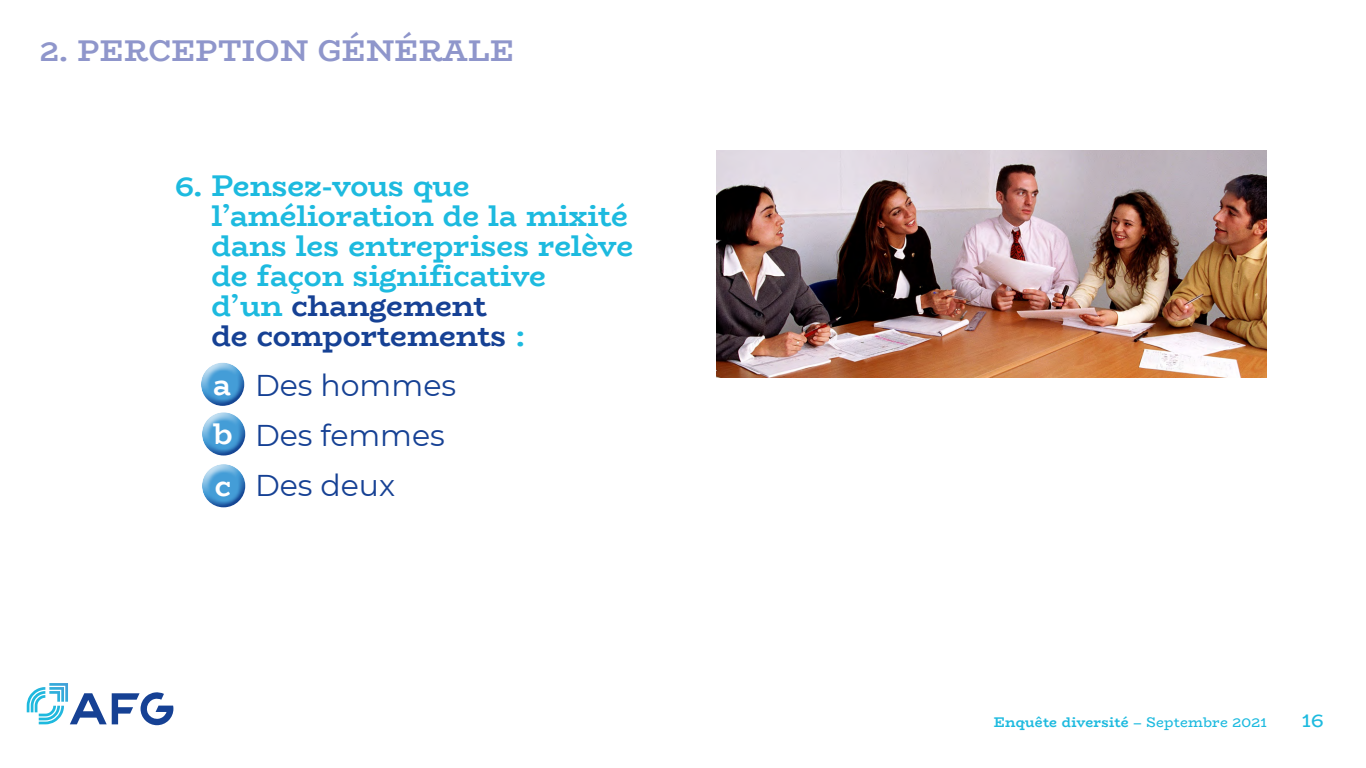
<style>
.page{position:relative;width:1366px;height:768px;background:#fff}
.page>*{position:absolute;margin:0;border:0;box-sizing:border-box;transform-origin:0 0}
.t1{font:700 30px/30px "Bio Rhyme";letter-spacing:-.005em;color:#1dbadf}
.t2{font:30px/50px "Montserrat";color:#164194}
.t3{font:700 30px "Bio Rhyme";letter-spacing:.01em;color:#8f96cb}
.t4{font:700 30px "Bio Rhyme";color:#fff}
.t5{font:20px "Bio Rhyme";color:#1dbadf}
.t6{font:700 14px "Bio Rhyme";letter-spacing:.015em;color:#1dbadf}
.s1{color:#164194}
.s2{font-weight:400}
</style>
<div class="page">
<svg style="left:27px;top:683px;width:146px;height:42px"></svg>
<div style="left:193px;top:356px;width:54px;height:43px;background:#fff;opacity:.75"></div>
<div style="left:198px;top:369px;width:54px;height:39px;background:#164194;opacity:.75"></div>
<div style="left:194px;top:457px;width:54px;height:44px;background:#fff;opacity:.75"></div>
<div style="left:199px;top:470px;width:54px;height:39px;background:#164194;opacity:.75"></div>
<div style="left:194px;top:405px;width:54px;height:44px;background:#fff;opacity:.75"></div>
<div style="left:199px;top:418px;width:54px;height:39px;background:#164194;opacity:.75"></div>
<img style="left:716px;top:151px;width:551px;height:227px">
<p class="t3" style="left:40px;top:27px;width:476px">2. PERCEPTION GÉNÉRALE</p>
<p class="t1" style="left:211px;top:169px;width:423px;text-indent:-36px">6. Pensez-vous que l’amélioration de la mixité dans les entreprises relève de façon significative<br>d’un <span class="s1">changement<br>de comportements</span> :</p>
<p class="t2" style="left:255px;top:359px;width:203px">Des hommes<br>Des femmes<br>Des deux</p>
<p class="t4" style="left:213px;top:361px;width:20px">a</p>
<p class="t4" style="left:213px;top:411px;width:21px">b</p>
<p class="t4" style="left:215px;top:462px;width:18px">c</p>
<p class="t6" style="left:994px;top:712px;width:274px">Enquête diversité <span class="s2">– Septembre 2021</span></p>
<p class="t5" style="left:1302px;top:705px;width:23px">16</p>
</div>
